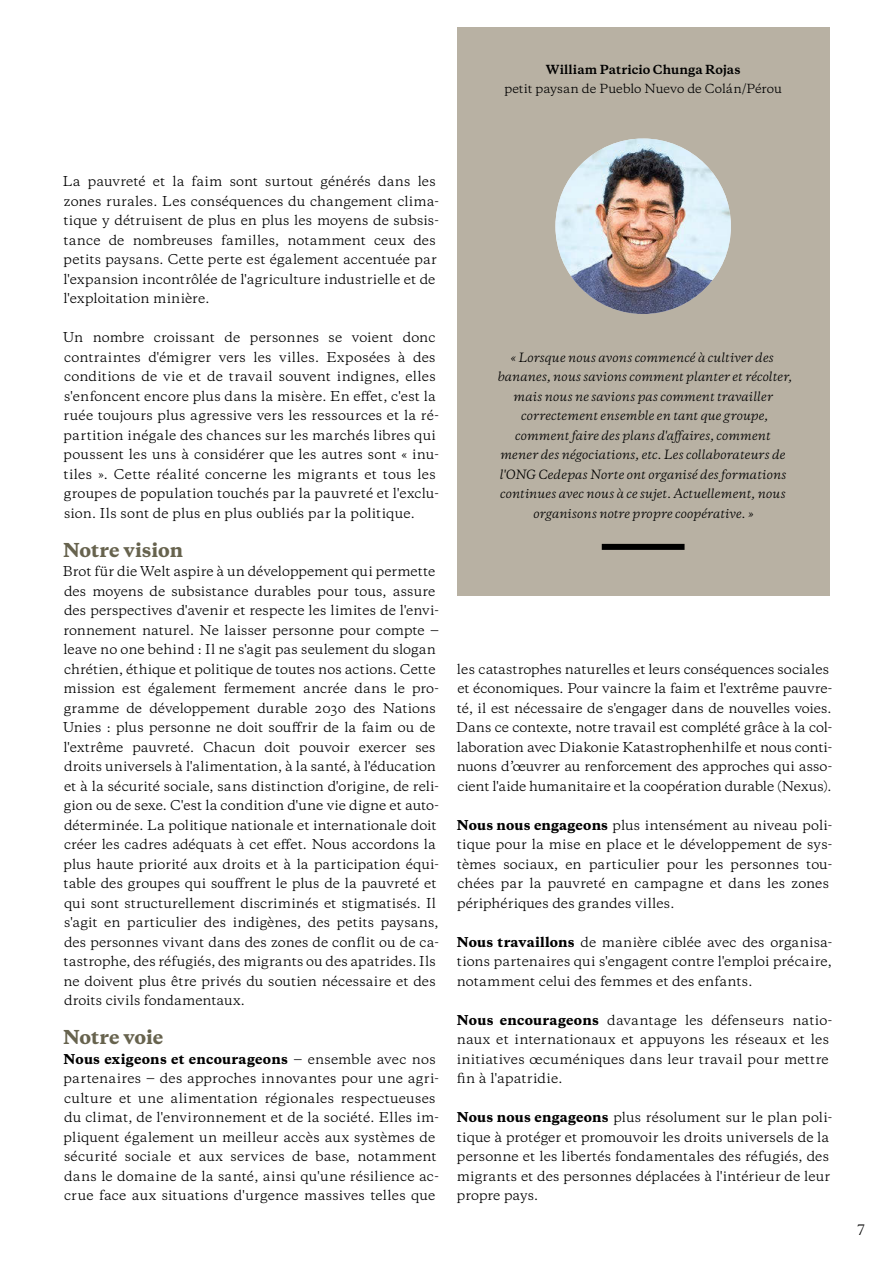
<style>
.page{position:relative;width:893px;height:1263px;background:#fff}
.page>*{position:absolute;margin:0;border:0;box-sizing:border-box;transform-origin:0 0}
.t1{font:800 18px "Galaxie Copernicus";letter-spacing:-.005em;color:#67634e}
.t2{font:13.5px "Galaxie Copernicus";color:#000}
.t3{font:12.75px/19.5px "Galaxie Copernicus";letter-spacing:.01em;color:#000}
.t4{font:italic 12px/19.5px "Galaxie Copernicus";letter-spacing:.015em;color:#000;text-align:center}
.t5{font:11.7px "Galaxie Copernicus";letter-spacing:-.005em;color:#000}
.t6{font:700 11.7px "Galaxie Copernicus";letter-spacing:.005em;color:#000}
.s1{font-weight:800}
</style>
<div class="page">
<div style="left:457px;top:27px;width:372px;height:569px;background:#b8b1a3"></div>
<div style="left:602px;top:544px;width:82px;height:6px;background:#000"></div>
<img style="left:555px;top:138px;width:176px;height:176px;border-radius:88px">
<p class="t6" style="left:546px;top:62px;width:196px">William Patricio Chunga Rojas</p>
<p class="t5" style="left:504px;top:81px;width:279px">petit paysan de Pueblo Nuevo de Colán/Pérou</p>
<p class="t3" style="left:63px;top:172px;width:377px">La pauvreté et la faim sont surtout générés dans les zones rurales. Les conséquences du changement clima&shy;tique y détruisent de plus en plus les moyens de subsis&shy;tance de nombreuses familles, notamment ceux des petits paysans. Cette perte est également accentuée par l'expansion incontrôlée de l'agriculture industrielle et de l'exploitation minière.</p>
<p class="t3" style="left:63px;top:328px;width:377px">Un nombre croissant de personnes se voient donc contraintes d'émigrer vers les villes. Exposées à des conditions de vie et de travail souvent indignes, elles s'enfoncent encore plus dans la misère. En effet, c'est la ruée toujours plus agressive vers les ressources et la ré&shy;partition inégale des chances sur les marchés libres qui poussent les uns à considérer que les autres sont « inu&shy;tiles ». Cette réalité concerne les migrants et tous les groupes de population touchés par la pauvreté et l'exclu&shy;sion. Ils sont de plus en plus oubliés par la politique.</p>
<h1 class="t1" style="left:63px;top:538px;width:121px">Notre vision</h1>
<p class="t3" style="left:63px;top:562px;width:378px">Brot für die Welt aspire à un développement qui permette des moyens de subsistance durables pour tous, assure des perspectives d'avenir et respecte les limites de l'envi&shy;ronnement naturel. Ne laisser personne pour compte ‒ leave no one behind : Il ne s'agit pas seulement du slogan chrétien, éthique et politique de toutes nos actions. Cette mission est également fermement ancrée dans le pro&shy;gramme de développement durable 2030 des Nations Unies : plus personne ne doit souffrir de la faim ou de l'extrême pauvreté. Chacun doit pouvoir exercer ses droits universels à l'alimentation, à la santé, à l'éducation et à la sécurité sociale, sans distinction d'origine, de reli&shy;gion ou de sexe. C'est la condition d'une vie digne et auto&shy;déterminée. La politique nationale et internationale doit créer les cadres adéquats à cet effet. Nous accordons la plus haute priorité aux droits et à la participation équi&shy;table des groupes qui souffrent le plus de la pauvreté et qui sont structurellement discriminés et stigmatisés. Il s'agit en particulier des indigènes, des petits paysans, des personnes vivant dans des zones de conflit ou de ca&shy;tastrophe, des réfugiés, des migrants ou des apatrides. Ils ne doivent plus être privés du soutien nécessaire et des droits civils fondamentaux.</p>
<h1 class="t1" style="left:63px;top:1025px;width:102px">Notre voie</h1>
<p class="t3" style="left:64px;top:1049px;width:377px"><span class="s1">Nous exigeons et encourageons</span> ‒ ensemble avec nos partenaires ‒ des approches innovantes pour une agri&shy;culture et une alimentation régionales respectueuses du climat, de l'environnement et de la société. Elles im&shy;pliquent également un meilleur accès aux systèmes de sécurité sociale et aux services de base, notamment dans le domaine de la santé, ainsi qu'une résilience ac&shy;crue face aux situations d'urgence massives telles que</p>
<p class="t4" style="left:498px;top:347px;width:296px">« Lorsque nous avons commencé à cultiver des bananes, nous savions comment planter et récolter, mais nous ne savions pas comment travailler correctement ensemble en tant que groupe, comment faire des plans d'affaires, comment mener des négociations, etc. Les collaborateurs de l'ONG Cedepas Norte ont organisé des formations continues avec nous à ce sujet. Actuellement, nous organisons notre propre coopérative. »</p>
<p class="t3" style="left:456px;top:659px;width:377px">les catastrophes naturelles et leurs conséquences sociales et économiques. Pour vaincre la faim et l'extrême pauvre&shy;té, il est nécessaire de s'engager dans de nouvelles voies.<br>Dans ce contexte, notre travail est complété grâce à la col&shy;laboration avec Diakonie Katastrophenhilfe et nous conti&shy;nuons d’œuvrer au renforcement des approches qui asso&shy;cient l'aide humanitaire et la coopération durable (Nexus).</p>
<p class="t3" style="left:457px;top:815px;width:377px"><span class="s1">Nous nous engageons</span> plus intensément au niveau poli&shy;tique pour la mise en place et le développement de sys&shy;tèmes sociaux, en particulier pour les personnes tou&shy;chées par la pauvreté en campagne et dans les zones périphériques des grandes villes.</p>
<p class="t3" style="left:457px;top:932px;width:377px;text-align:justify"><span class="s1">Nous travaillons</span> de manière ciblée avec des organisa&shy;tions partenaires qui s'engagent contre l'emploi précaire, notamment celui des femmes et des enfants.</p>
<p class="t3" style="left:457px;top:1010px;width:377px"><span class="s1">Nous encourageons</span> davantage les défenseurs natio&shy;naux et internationaux et appuyons les réseaux et les initiatives œcuméniques dans leur travail pour mettre fin à l'apatridie.</p>
<p class="t3" style="left:457px;top:1107px;width:377px"><span class="s1">Nous nous engageons</span> plus résolument sur le plan poli&shy;tique à protéger et promouvoir les droits universels de la personne et les libertés fondamentales des réfugiés, des migrants et des personnes déplacées à l'intérieur de leur propre pays.</p>
<p class="t2" style="left:857px;top:1221px;width:9px">7</p>
</div>
